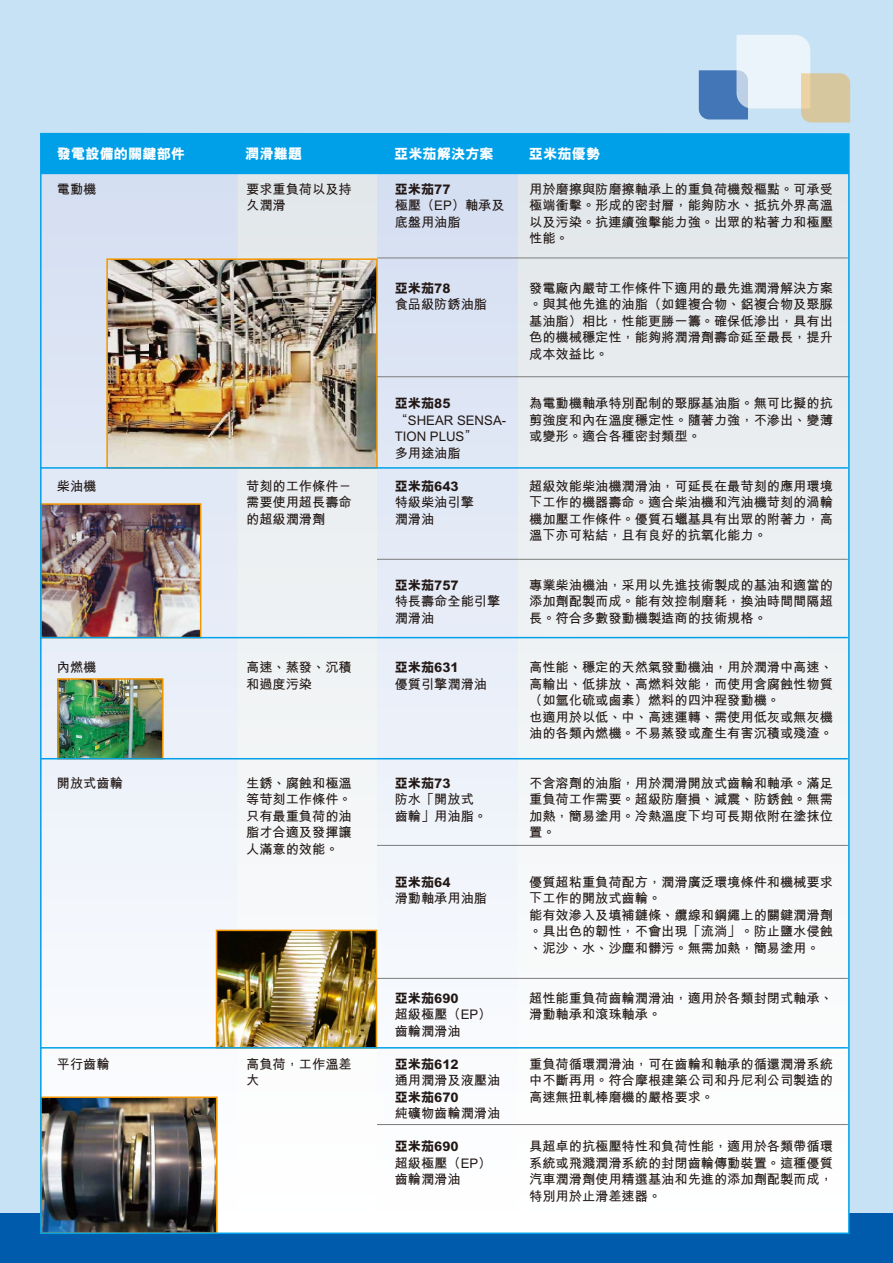
<style>
.page{position:relative;width:893px;height:1263px;background:#c7e1f5}
.page>*{position:absolute;margin:0;border:0;box-sizing:border-box;transform-origin:0 0}
.t1{font:800 14.25px "M Hei HK";color:#fff}
.t2{font:700 13.2px/16.5px "M Hei HK";color:#221815}
.t3{font:800 13.2px "M Hei HK";color:#221815}
</style>
<div class="page">
<svg style="left:699px;top:35px;width:151px;height:87px"></svg>
<div style="left:0;top:1214px;width:893px;height:49px;background:#005bac"></div>
<div style="left:516px;top:137px;width:333px;height:1096px;background:linear-gradient(to bottom,#e0e6e9,#fff)"></div>
<div style="left:377px;top:136px;width:141px;height:1097px;background:linear-gradient(to bottom,#d2ddf1,#fff)"></div>
<svg style="left:238px;top:174px;width:139px;height:1057px;background:#f1f4f5"></svg>
<div style="left:41px;top:134px;width:197px;height:1099px;background:linear-gradient(to bottom,#d3ddf0,#fff)"></div>
<div style="left:41px;top:134px;width:808px;height:40px;background:#00a0e9"></div>
<hr style="left:377px;top:559px;width:471px;height:1px;background:#7d7d7d">
<hr style="left:377px;top:845px;width:471px;height:1px;background:#7d7d7d">
<hr style="left:375px;top:978px;width:473px;height:1px;background:#7d7d7d">
<hr style="left:377px;top:1124px;width:471px;height:1px;background:#7d7d7d">
<hr style="left:377px;top:257px;width:471px;height:1px;background:#7d7d7d">
<img style="left:109px;top:261px;width:266px;height:205px">
<div style="left:106px;top:258px;width:272px;height:211px;border:2px solid #f39700"></div>
<img style="left:43px;top:506px;width:155px;height:129px">
<div style="left:40px;top:503px;width:161px;height:135px;border:2px solid #f39700"></div>
<img style="left:60px;top:681px;width:101px;height:75px">
<div style="left:57px;top:678px;width:107px;height:81px;border:2px solid #f39700"></div>
<img style="left:219px;top:933px;width:155px;height:112px">
<div style="left:216px;top:930px;width:161px;height:118px;border:2px solid #f39700"></div>
<img style="left:43px;top:1099px;width:172px;height:132px">
<div style="left:40px;top:1096px;width:178px;height:138px;border:2px solid #f39700"></div>
<hr style="left:41px;top:758px;width:807px;height:1px;background:#00a0e9">
<hr style="left:40px;top:637px;width:808px;height:1px;background:#00a0e9">
<hr style="left:41px;top:467px;width:807px;height:2px;background:#00a0e9">
<hr style="left:41px;top:1047px;width:807px;height:1px;background:#00a0e9">
<hr style="left:377px;top:376px;width:472px;height:1px;background:#7d7d7d">
<p class="t1" style="left:57px;top:144px;width:130px">發電設備的關鍵部件</p>
<p class="t1" style="left:245px;top:144px;width:58px">潤滑難題</p>
<p class="t1" style="left:394px;top:144px;width:101px">亞米茄解決方案</p>
<p class="t1" style="left:529px;top:144px;width:73px">亞米茄優勢</p>
<p class="t2" style="left:57px;top:180px;width:41px">電動機</p>
<p class="t2" style="left:57px;top:477px;width:41px">柴油機</p>
<p class="t2" style="left:57px;top:658px;width:41px">內燃機</p>
<p class="t2" style="left:57px;top:774px;width:67px">開放式齒輪</p>
<p class="t2" style="left:57px;top:1054px;width:54px">平行齒輪</p>
<p class="t2" style="left:246px;top:180px;width:107px">要求重負荷以及持久潤滑</p>
<p class="t2" style="left:246px;top:477px;width:107px;text-align:justify">苛刻的工作條件－需要使用超長壽命的超級潤滑劑</p>
<p class="t2" style="left:246px;top:658px;width:107px">高速、蒸發、沉積和過度污染</p>
<p class="t2" style="left:246px;top:774px;width:107px;text-align:justify">生銹、腐蝕和極溫等苛刻工作條件。只有最重負荷的油脂才合適及發揮讓人滿意的效能。</p>
<p class="t2" style="left:246px;top:1054px;width:107px">高負荷，工作溫差大</p>
<p class="t3" style="left:395px;top:180px;width:57px">亞米茄77</p>
<p class="t2" style="left:395px;top:196px;width:112px">極壓（EP）軸承及底盤用油脂</p>
<p class="t3" style="left:395px;top:279px;width:57px">亞米茄78</p>
<p class="t2" style="left:395px;top:295px;width:94px">食品級防銹油脂</p>
<p class="t3" style="left:395px;top:395px;width:57px">亞米茄85</p>
<p class="t2" style="left:395px;top:411px;width:113px">“SHEAR SENSA-<br>TION PLUS”<br>多用途油脂</p>
<p class="t3" style="left:395px;top:477px;width:65px">亞米茄643</p>
<p class="t2" style="left:395px;top:493px;width:81px">特級柴油引擎潤滑油</p>
<p class="t3" style="left:395px;top:576px;width:65px">亞米茄757</p>
<p class="t2" style="left:395px;top:592px;width:107px">特長壽命全能引擎潤滑油</p>
<p class="t3" style="left:395px;top:659px;width:65px">亞米茄631</p>
<p class="t2" style="left:395px;top:675px;width:94px">優質引擎潤滑油</p>
<p class="t3" style="left:395px;top:774px;width:57px">亞米茄73</p>
<p class="t2" style="left:395px;top:790px;width:94px">防水「開放式齒輪」用油脂。</p>
<p class="t3" style="left:395px;top:873px;width:57px">亞米茄64</p>
<p class="t2" style="left:395px;top:889px;width:94px">滑動軸承用油脂</p>
<p class="t3" style="left:395px;top:989px;width:65px">亞米茄690</p>
<p class="t2" style="left:395px;top:1005px;width:98px">超級極壓（EP）齒輪潤滑油</p>
<p class="t3" style="left:395px;top:1055px;width:65px">亞米茄612</p>
<p class="t2" style="left:395px;top:1071px;width:107px">通用潤滑及液壓油</p>
<p class="t3" style="left:395px;top:1088px;width:65px">亞米茄670</p>
<p class="t2" style="left:395px;top:1104px;width:107px">純礦物齒輪潤滑油</p>
<p class="t3" style="left:395px;top:1137px;width:65px">亞米茄690</p>
<p class="t2" style="left:395px;top:1153px;width:98px">超級極壓（EP）齒輪潤滑油</p>
<p class="t2" style="left:529px;top:180px;width:305px;text-align:justify">用於磨擦與防磨擦軸承上的重負荷機殼樞點。可承受極端衝擊。形成的密封層，能夠防水、抵抗外界高溫以及污染。抗連續強擊能力強。出眾的粘著力和極壓性能。</p>
<p class="t2" style="left:529px;top:279px;width:305px;text-align:justify">發電廠內嚴苛工作條件下適用的最先進潤滑解決方案。與其他先進的油脂（如鋰複合物、鋁複合物及聚脲基油脂）相比，性能更勝一籌。確保低滲出，具有出色的機械穩定性，能夠將潤滑劑壽命延至最長，提升成本效益比。</p>
<p class="t2" style="left:529px;top:394px;width:305px;text-align:justify">為電動機軸承特別配制的聚脲基油脂。無可比擬的抗剪強度和內在溫度穩定性。隨著力強，不滲出、變薄或變形。適合各種密封類型。</p>
<p class="t2" style="left:529px;top:477px;width:305px;text-align:justify">超級效能柴油機潤滑油，可延長在最苛刻的應用環境下工作的機器壽命。適合柴油機和汽油機苛刻的渦輪機加壓工作條件。優質石蠟基具有出眾的附著力，高溫下亦可粘結，且有良好的抗氧化能力。</p>
<p class="t2" style="left:529px;top:576px;width:305px;text-align:justify">專業柴油機油，采用以先進技術製成的基油和適當的添加劑配製而成。能有效控制磨耗，換油時間間隔超長。符合多數發動機製造商的技術規格。</p>
<p class="t2" style="left:529px;top:658px;width:305px">高性能、穩定的天然氣發動機油，用於潤滑中高速、高輸出、低排放、高燃料效能，而使用含腐蝕性物質（如氫化硫或鹵素）燃料的四沖程發動機。<br>也適用於以低、中、高速運轉、需使用低灰或無灰機油的各類內燃機。不易蒸發或產生有害沉積或殘渣。</p>
<p class="t2" style="left:529px;top:774px;width:305px;text-align:justify">不含溶劑的油脂，用於潤滑開放式齒輪和軸承。滿足重負荷工作需要。超級防磨損、減震、防銹蝕。無需加熱，簡易塗用。冷熱溫度下均可長期依附在塗抹位置。</p>
<p class="t2" style="left:529px;top:873px;width:305px">優質超粘重負荷配方，潤滑廣泛環境條件和機械要求下工作的開放式齒輪。<br>能有效滲入及填補鏈條、纜線和鋼繩上的關鍵潤滑劑。具出色的韌性，不會出現「流淌」。防止鹽水侵蝕、泥沙、水、沙塵和髒污。無需加熱，簡易塗用。</p>
<p class="t2" style="left:529px;top:988px;width:305px">超性能重負荷齒輪潤滑油，適用於各類封閉式軸承、滑動軸承和滾珠軸承。</p>
<p class="t2" style="left:529px;top:1054px;width:305px;text-align:justify">重負荷循環潤滑油，可在齒輪和軸承的循還潤滑系統中不斷再用。符合摩根建築公司和丹尼利公司製造的高速無扭軋棒磨機的嚴格要求。</p>
<p class="t2" style="left:529px;top:1137px;width:305px;text-align:justify">具超卓的抗極壓特性和負荷性能，適用於各類帶循環系統或飛濺潤滑系統的封閉齒輪傳動裝置。這種優質汽車潤滑劑使用精選基油和先進的添加劑配製而成，特別用於止滑差速器。</p>
</div>
